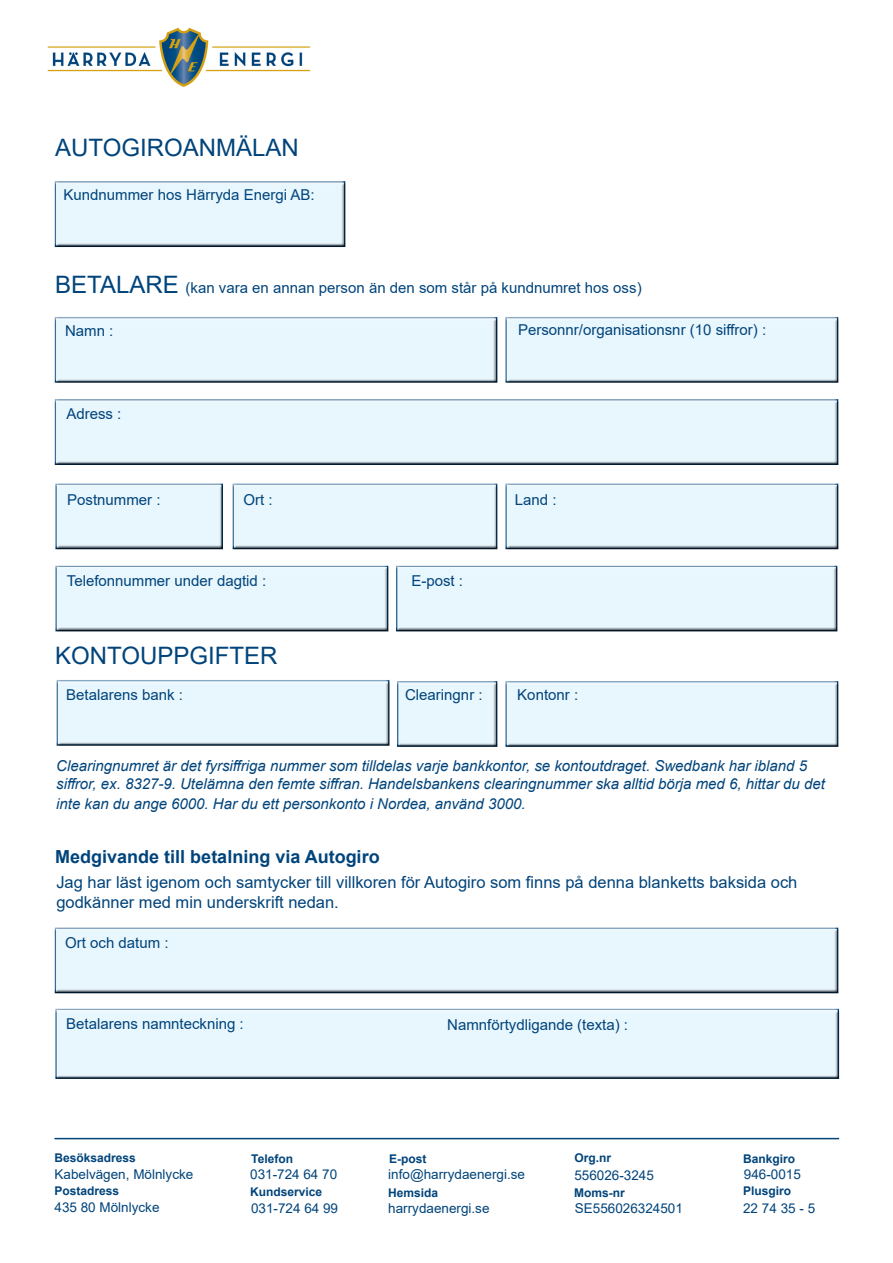
<style>
.page{position:relative;width:893px;height:1263px;background:#fff}
.page>*{position:absolute;margin:0;border:0;box-sizing:border-box;transform-origin:0 0}
.t1{font:24px "Arial";color:#00447b}
.t2{font:700 18px "Arial";color:#00447b}
.t3{font:16.5px/19.8px "Arial";color:#00447b}
.t4{font:15px "Arial";color:#00447b}
.t5{font:italic 15px/18px "Arial";color:#00447b}
.t6{font:13.5px "Arial";color:#00447b}
.t7{font:700 12px "Arial";color:#00447b}
.s1{font-size:24px}
</style>
<div class="page">
<div style="left:504px;top:680px;width:336px;height:68px;background:#231f20;opacity:.75"></div>
<div style="left:53px;top:180px;width:294px;height:69px;background:#231f20;opacity:.75"></div>
<div style="left:53px;top:316px;width:445px;height:68px;background:#231f20;opacity:.75"></div>
<div style="left:504px;top:316px;width:336px;height:68px;background:#231f20;opacity:.75"></div>
<div style="left:53px;top:398px;width:786px;height:68px;background:#231f20;opacity:.75"></div>
<div style="left:52px;top:483px;width:171px;height:68px;background:#231f20;opacity:.75"></div>
<div style="left:229px;top:482px;width:269px;height:69px;background:#231f20;opacity:.75"></div>
<div style="left:504px;top:483px;width:336px;height:68px;background:#231f20;opacity:.75"></div>
<div style="left:54px;top:565px;width:336px;height:68px;background:#231f20;opacity:.75"></div>
<div style="left:394px;top:565px;width:444px;height:68px;background:#231f20;opacity:.75"></div>
<div style="left:55px;top:679px;width:336px;height:68px;background:#231f20;opacity:.75"></div>
<div style="left:395px;top:680px;width:104px;height:68px;background:#231f20;opacity:.75"></div>
<div style="left:52px;top:926px;width:787px;height:69px;background:#231f20;opacity:.75"></div>
<div style="left:53px;top:1007px;width:787px;height:73px;background:#231f20;opacity:.75"></div>
<hr style="left:55px;top:1138px;width:784px;height:1px;background:#00447b">
<img style="left:47px;top:27px;width:264px;height:60px">
<p class="t1" style="left:55px;top:131px;width:245px">AUTOGIROANMÄLAN</p>
<p class="t4" style="left:64px;top:184px;width:252px">Kundnummer hos Härryda Energi AB:</p>
<p class="t4" style="left:55px;top:277px;width:588px"><span class="s1">BETALARE</span> (kan vara en annan person än den som står på kundnumret hos oss)</p>
<p class="t4" style="left:65px;top:321px;width:50px">Namn :</p>
<p class="t4" style="left:518px;top:320px;width:250px">Personnr/organisationsnr (10 siffror) :</p>
<p class="t4" style="left:66px;top:403px;width:57px">Adress :</p>
<p class="t4" style="left:67px;top:490px;width:95px">Postnummer :</p>
<p class="t4" style="left:243px;top:490px;width:31px">Ort :</p>
<p class="t4" style="left:515px;top:490px;width:43px">Land :</p>
<p class="t4" style="left:67px;top:570px;width:201px">Telefonnummer under dagtid :</p>
<p class="t4" style="left:411px;top:570px;width:53px">E-post :</p>
<p class="t1" style="left:55px;top:639px;width:224px">KONTOUPPGIFTER</p>
<p class="t4" style="left:66px;top:685px;width:118px">Betalarens bank :</p>
<p class="t4" style="left:405px;top:685px;width:79px">Clearingnr :</p>
<p class="t4" style="left:517px;top:685px;width:62px">Kontonr :</p>
<p class="t5" style="left:56px;top:757px;width:770px">Clearingnumret är det fyrsiffriga nummer som tilldelas varje bankkontor, se kontoutdraget. Swedbank har ibland 5 siffror, ex. 8327-9. Utelämna den femte siffran. Handelsbankens clearingnummer ska alltid börja med 6, hittar du det</p>
<p class="t5" style="left:56px;top:795px;width:471px">inte kan du ange 6000. Har du ett personkonto i Nordea, använd 3000.</p>
<p class="t2" style="left:55px;top:844px;width:326px">Medgivande till betalning via Autogiro</p>
<p class="t3" style="left:56px;top:872px;width:743px">Jag har läst igenom och samtycker till villkoren för Autogiro som finns på denna blanketts baksida och godkänner med min underskrift nedan.</p>
<p class="t4" style="left:65px;top:932px;width:105px">Ort och datum :</p>
<p class="t4" style="left:66px;top:1013px;width:179px">Betalarens namnteckning :</p>
<p class="t4" style="left:447px;top:1014px;width:182px">Namnförtydligande (texta) :</p>
<p class="t7" style="left:55px;top:1149px;width:83px">Besöksadress</p>
<p class="t7" style="left:251px;top:1150px;width:43px">Telefon</p>
<p class="t7" style="left:389px;top:1150px;width:39px">E-post</p>
<p class="t7" style="left:574px;top:1149px;width:38px">Org.nr</p>
<p class="t7" style="left:743px;top:1150px;width:54px">Bankgiro</p>
<p class="t6" style="left:55px;top:1198px;width:107px">435 80 Mölnlycke</p>
<p class="t6" style="left:55px;top:1165px;width:140px">Kabelvägen, Mölnlycke</p>
<p class="t6" style="left:250px;top:1165px;width:89px">031-724 64 70</p>
<p class="t6" style="left:388px;top:1165px;width:138px">info@harrydaenergi.se</p>
<p class="t6" style="left:574px;top:1166px;width:81px">556026-3245</p>
<p class="t6" style="left:744px;top:1165px;width:59px">946-0015</p>
<p class="t6" style="left:251px;top:1199px;width:89px">031-724 64 99</p>
<p class="t6" style="left:388px;top:1198px;width:103px">harrydaenergi.se</p>
<p class="t6" style="left:575px;top:1199px;width:110px">SE556026324501</p>
<p class="t6" style="left:743px;top:1199px;width:74px">22 74 35 - 5</p>
<p class="t7" style="left:55px;top:1182px;width:66px">Postadress</p>
<p class="t7" style="left:250px;top:1183px;width:74px">Kundservice</p>
<p class="t7" style="left:388px;top:1184px;width:52px">Hemsida</p>
<p class="t7" style="left:574px;top:1184px;width:52px">Moms-nr</p>
<p class="t7" style="left:743px;top:1182px;width:50px">Plusgiro</p>
</div>
